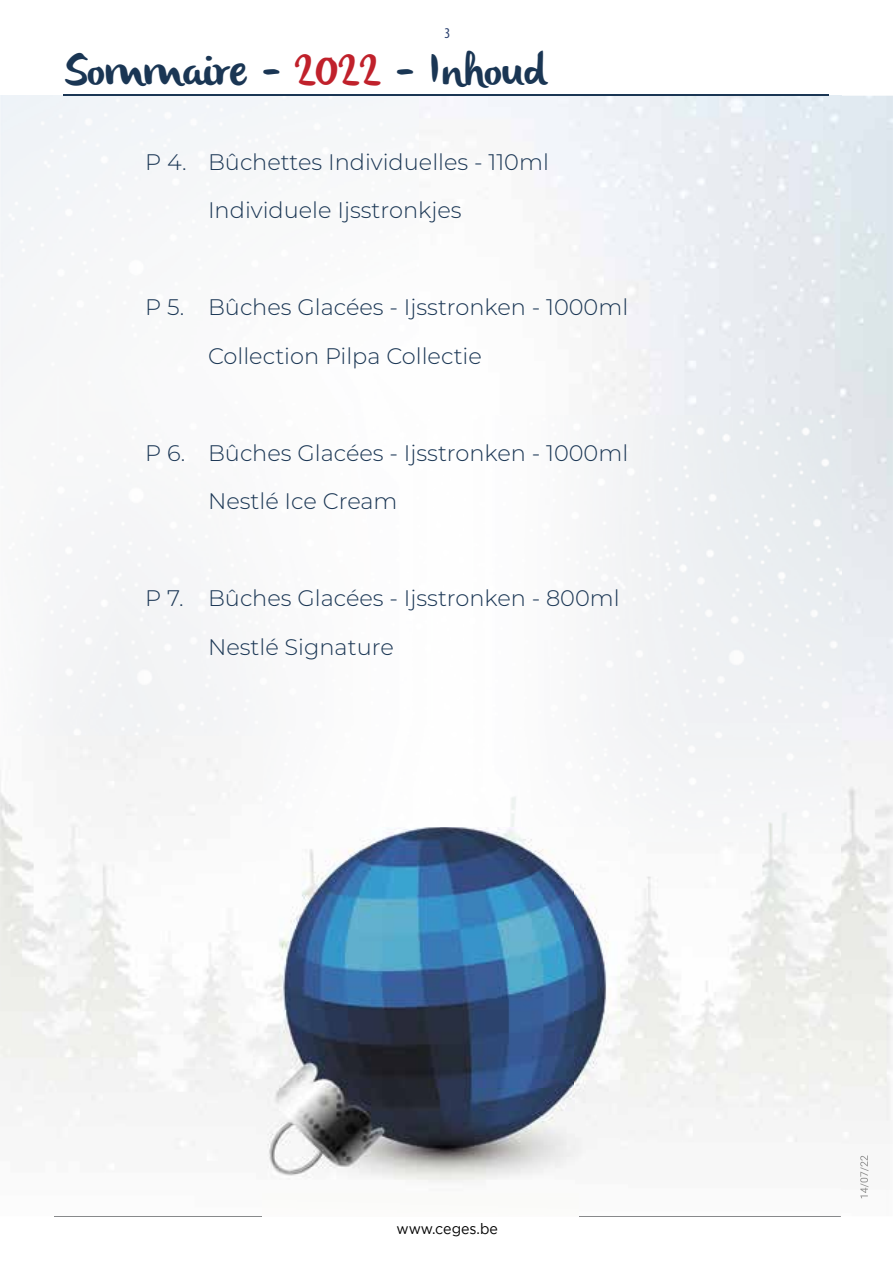
<style>
.page{position:relative;width:893px;height:1263px;background:#fff}
.page>*{position:absolute;margin:0;border:0;box-sizing:border-box;transform-origin:0 0}
.t1{font:45px "olivier";color:#1a3654}
.t2{font:300 22.5px/48.6px "Montserrat";color:#1a3654}
.t3{font:15px "Gotham";color:#000;scale:.95 1}
.t4{font:condensed 15px "Myriad Pro";color:#283f6e}
.s1{color:#c0212b}
</style>
<div class="page">
<hr style="left:54px;top:1217px;width:787px;height:1px;background:#686a6d">
<img style="left:860px;top:1155px;width:8px;height:43px">
<hr style="left:64px;top:94px;width:765px;height:1px;background:#1a3654">
<img style="left:257px;top:827px;width:370px;height:366px">
<p class="t4" style="left:444px;top:24px;width:7px">3</p>
<h1 class="t1" style="left:64px;top:45px;width:485px">Sommaire - <span class="s1">2022</span> - Inhoud</h1>
<p class="t2" style="left:208px;top:137px;width:342px;text-indent:-63px">P 4. Bûchettes Individuelles - 110ml<br>Individuele Ijsstronkjes</p>
<p class="t2" style="left:208px;top:282px;width:422px;text-indent:-63px">P 5. Bûches Glacées - Ijsstronken - 1000ml<br>Collection Pilpa Collectie</p>
<p class="t2" style="left:208px;top:428px;width:422px;text-indent:-63px">P 6. Bûches Glacées - Ijsstronken - 1000ml<br>Nestlé Ice Cream</p>
<p class="t2" style="left:208px;top:573px;width:413px;text-indent:-63px">P 7. Bûches Glacées - Ijsstronken - 800ml<br>Nestlé Signature</p>
<p class="t3" style="left:397px;top:1220px;width:108px">www.ceges.be</p>
</div>
